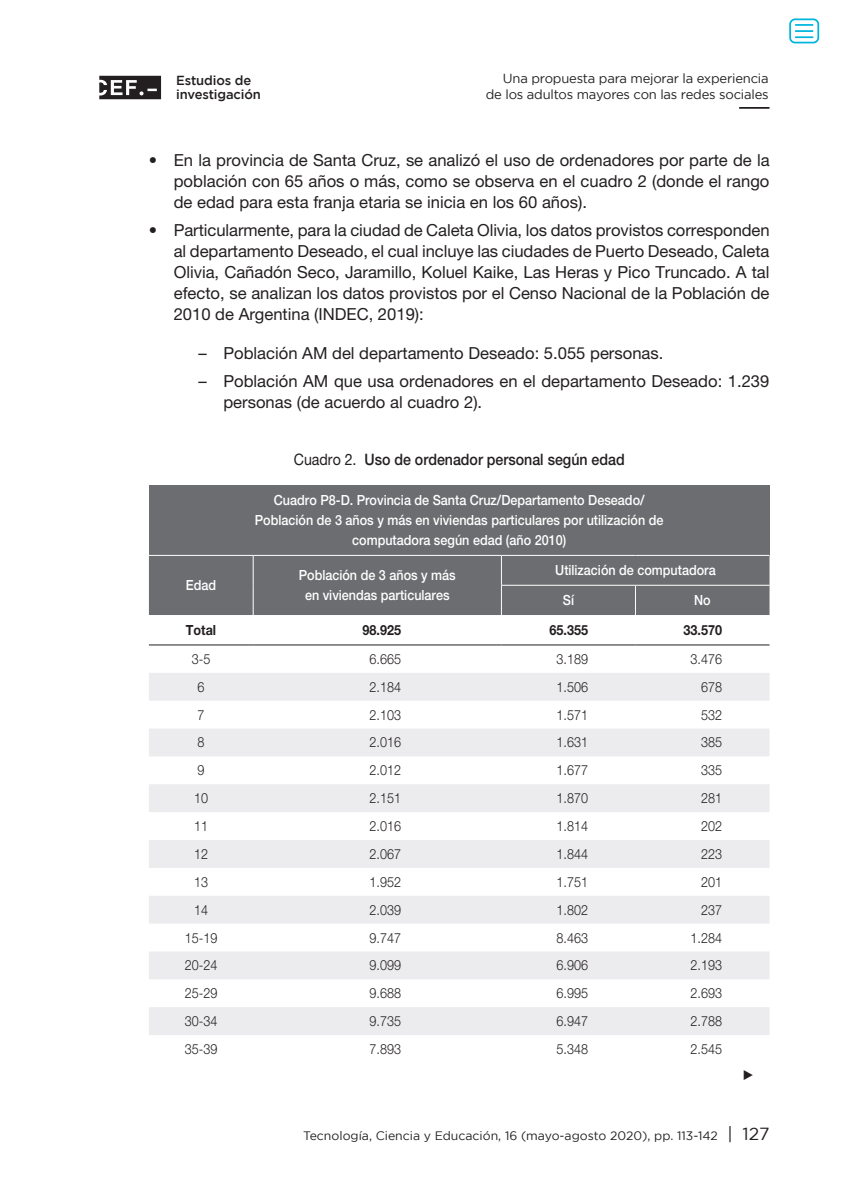
<style>
.page{position:relative;width:844px;height:1191px;background:#fff}
.page>*{position:absolute;margin:0;border:0;box-sizing:border-box;transform-origin:0 0}
.a___bolo__1__1_ª_cla{font:16.62px/21px "Helvetica Neue LT Std";color:#231f20;text-align:justify}
.a__bolo__1__2_ª_clas{font:16.62px/21px "Helvetica Neue LT Std";color:#231f20}
.Tablas_título{font:500 15.75px "Helvetica Neue LT Std";color:#231f20;scale:.9 1}
.Tablas_y_gráficos{font:300 14px "Helvetica Neue LT Std";color:#231f20;scale:.9 1}
.Cabeceras_tablas_y_g{font:500 14px/20.1px "Helvetica Neue LT Std";color:#fff;text-align:center;scale:.9 1}
.Tablas_y_gráficos-2{font:700 14px "Helvetica Neue LT Std";color:#231f20;scale:.9 1}
.Tablas_y_gráficos-3{font:14px "Times New Roman";color:#231f20;scale:.9 1}
.t1{font:13.12px/16.6px "Gotham";letter-spacing:-.015em;color:#231f20;text-align:right}
.t2{font:500 13.12px/14.2px "Gotham";letter-spacing:-.01em;color:#231f20}
.t3{font:12.25px "Gotham";color:#231f20}
.s1{font-weight:400}
.s2{font-size:17.5px}
</style>
<div class="page">
<svg style="left:99px;top:76px;width:62px;height:23px"></svg>
<hr style="left:739px;top:107px;width:30px;height:2px;background:#231f20">
<div style="left:149px;top:485px;width:620px;height:70px;background:#6c6d70"></div>
<svg style="left:149px;top:673px;width:620px;height:362px;fill:#ececee"></svg>
<div style="left:149px;top:555px;width:620px;height:60px;background:#6c6d70"></div>
<hr style="left:635px;top:555px;width:134px;height:1px;background:#fff">
<hr style="left:501px;top:585px;width:134px;height:1px;background:#fff">
<hr style="left:501px;top:585px;width:1px;height:30px;background:#fff">
<hr style="left:635px;top:585px;width:134px;height:1px;background:#fff">
<hr style="left:635px;top:585px;width:1px;height:30px;background:#fff">
<hr style="left:149px;top:644px;width:104px;height:1px;background:#231f20">
<hr style="left:253px;top:644px;width:248px;height:1px;background:#231f20">
<hr style="left:501px;top:644px;width:134px;height:1px;background:#231f20">
<hr style="left:635px;top:644px;width:134px;height:1px;background:#231f20">
<div style="left:789px;top:18px;width:30px;height:25px;border:2px solid #00b6de;border-radius:5px"></div>
<svg style="left:795px;top:24px;width:18px;height:14px"></svg>
<p class="t2" style="left:176px;top:73px;width:86px">Estudios de investigación</p>
<p class="t1" style="left:485px;top:69px;width:284px">Una propuesta para mejorar la experiencia de los adultos mayores con las redes sociales</p>
<p class="a___bolo__1__1_ª_cla" style="left:174px;top:149px;width:597px;text-indent:-25px">• En la provincia de Santa Cruz, se analizó el uso de ordenadores por parte de la población con 65 años o más, como se observa en el cuadro 2 (donde el rango de edad para esta franja etaria se inicia en los 60 años).</p>
<p class="a___bolo__1__1_ª_cla" style="left:174px;top:219px;width:597px;text-indent:-25px">• Particularmente, para la ciudad de Caleta Olivia, los datos provistos corresponden al departamento Deseado, el cual incluye las ciudades de Puerto Deseado, Caleta Olivia, Cañadón Seco, Jaramillo, Koluel Kaike, Las Heras y Pico Truncado. A tal efecto, se analizan los datos provistos por el Censo Nacional de la Población de 2010 de Argentina (INDEC, 2019):</p>
<p class="a__bolo__1__2_ª_clas" style="left:198px;top:342px;width:466px">– Población AM del departamento Deseado: 5.055 personas.</p>
<p class="a__bolo__1__2_ª_clas" style="left:223px;top:370px;width:547px;text-indent:-25px">– Población AM que usa ordenadores en el departamento Deseado: 1.239 personas (de acuerdo al cuadro 2).</p>
<p class="Tablas_título" style="left:294px;top:450px;width:369px"><span class="s1">Cuadro 2.</span> Uso de ordenador personal según edad</p>
<p class="Cabeceras_tablas_y_g" style="left:274px;top:490px;width:413px">Cuadro P8-D. Provincia de Santa Cruz/Departamento Deseado/</p>
<p class="Cabeceras_tablas_y_g" style="left:255px;top:510px;width:455px">Población de 3 años y más en viviendas particulares por utilización de computadora según edad (año 2010)</p>
<p class="Cabeceras_tablas_y_g" style="left:186px;top:575px;width:35px">Edad</p>
<p class="Cabeceras_tablas_y_g" style="left:299px;top:565px;width:176px">Población de 3 años y más en viviendas particulares</p>
<p class="Cabeceras_tablas_y_g" style="left:555px;top:560px;width:180px">Utilización de computadora</p>
<p class="Cabeceras_tablas_y_g" style="left:562px;top:590px;width:14px">Sí</p>
<p class="Cabeceras_tablas_y_g" style="left:694px;top:590px;width:20px">No</p>
<p class="Tablas_y_gráficos-2" style="left:186px;top:621px;width:35px">Total</p>
<p class="Tablas_y_gráficos-2" style="left:362px;top:621px;width:44px">98.925</p>
<p class="Tablas_y_gráficos-2" style="left:549px;top:621px;width:44px">65.355</p>
<p class="Tablas_y_gráficos-2" style="left:683px;top:621px;width:44px">33.570</p>
<p class="Tablas_y_gráficos" style="left:192px;top:650px;width:22px">3-5</p>
<p class="Tablas_y_gráficos" style="left:369px;top:650px;width:37px">6.665</p>
<p class="Tablas_y_gráficos" style="left:556px;top:650px;width:37px">3.189</p>
<p class="Tablas_y_gráficos" style="left:690px;top:650px;width:37px">3.476</p>
<p class="Tablas_y_gráficos" style="left:197px;top:678px;width:9px">6</p>
<p class="Tablas_y_gráficos" style="left:369px;top:678px;width:37px">2.184</p>
<p class="Tablas_y_gráficos" style="left:556px;top:678px;width:37px">1.506</p>
<p class="Tablas_y_gráficos" style="left:701px;top:678px;width:25px">678</p>
<p class="Tablas_y_gráficos" style="left:197px;top:706px;width:9px">7</p>
<p class="Tablas_y_gráficos" style="left:369px;top:706px;width:37px">2.103</p>
<p class="Tablas_y_gráficos" style="left:556px;top:706px;width:37px">1.571</p>
<p class="Tablas_y_gráficos" style="left:701px;top:706px;width:25px">532</p>
<p class="Tablas_y_gráficos" style="left:197px;top:734px;width:9px">8</p>
<p class="Tablas_y_gráficos" style="left:369px;top:734px;width:37px">2.016</p>
<p class="Tablas_y_gráficos" style="left:556px;top:734px;width:37px">1.631</p>
<p class="Tablas_y_gráficos" style="left:701px;top:734px;width:25px">385</p>
<p class="Tablas_y_gráficos" style="left:197px;top:762px;width:9px">9</p>
<p class="Tablas_y_gráficos" style="left:369px;top:762px;width:37px">2.012</p>
<p class="Tablas_y_gráficos" style="left:556px;top:762px;width:37px">1.677</p>
<p class="Tablas_y_gráficos" style="left:701px;top:762px;width:25px">335</p>
<p class="Tablas_y_gráficos" style="left:194px;top:789px;width:17px">10</p>
<p class="Tablas_y_gráficos" style="left:369px;top:789px;width:37px">2.151</p>
<p class="Tablas_y_gráficos" style="left:556px;top:789px;width:37px">1.870</p>
<p class="Tablas_y_gráficos" style="left:701px;top:789px;width:25px">281</p>
<p class="Tablas_y_gráficos" style="left:194px;top:817px;width:17px">11</p>
<p class="Tablas_y_gráficos" style="left:369px;top:817px;width:37px">2.016</p>
<p class="Tablas_y_gráficos" style="left:556px;top:817px;width:37px">1.814</p>
<p class="Tablas_y_gráficos" style="left:701px;top:817px;width:25px">202</p>
<p class="Tablas_y_gráficos" style="left:194px;top:845px;width:17px">12</p>
<p class="Tablas_y_gráficos" style="left:369px;top:845px;width:37px">2.067</p>
<p class="Tablas_y_gráficos" style="left:556px;top:845px;width:37px">1.844</p>
<p class="Tablas_y_gráficos" style="left:701px;top:845px;width:25px">223</p>
<p class="Tablas_y_gráficos" style="left:194px;top:873px;width:17px">13</p>
<p class="Tablas_y_gráficos" style="left:369px;top:873px;width:37px">1.952</p>
<p class="Tablas_y_gráficos" style="left:556px;top:873px;width:37px">1.751</p>
<p class="Tablas_y_gráficos" style="left:701px;top:873px;width:25px">201</p>
<p class="Tablas_y_gráficos" style="left:194px;top:901px;width:17px">14</p>
<p class="Tablas_y_gráficos" style="left:369px;top:901px;width:37px">2.039</p>
<p class="Tablas_y_gráficos" style="left:556px;top:901px;width:37px">1.802</p>
<p class="Tablas_y_gráficos" style="left:701px;top:901px;width:25px">237</p>
<p class="Tablas_y_gráficos" style="left:185px;top:929px;width:38px">15-19</p>
<p class="Tablas_y_gráficos" style="left:369px;top:929px;width:37px">9.747</p>
<p class="Tablas_y_gráficos" style="left:556px;top:929px;width:37px">8.463</p>
<p class="Tablas_y_gráficos" style="left:690px;top:929px;width:37px">1.284</p>
<p class="Tablas_y_gráficos" style="left:185px;top:957px;width:38px">20-24</p>
<p class="Tablas_y_gráficos" style="left:369px;top:957px;width:37px">9.099</p>
<p class="Tablas_y_gráficos" style="left:556px;top:957px;width:37px">6.906</p>
<p class="Tablas_y_gráficos" style="left:690px;top:957px;width:37px">2.193</p>
<p class="Tablas_y_gráficos" style="left:185px;top:984px;width:38px">25-29</p>
<p class="Tablas_y_gráficos" style="left:369px;top:984px;width:37px">9.688</p>
<p class="Tablas_y_gráficos" style="left:556px;top:984px;width:37px">6.995</p>
<p class="Tablas_y_gráficos" style="left:690px;top:984px;width:37px">2.693</p>
<p class="Tablas_y_gráficos" style="left:185px;top:1012px;width:38px">30-34</p>
<p class="Tablas_y_gráficos" style="left:369px;top:1012px;width:37px">9.735</p>
<p class="Tablas_y_gráficos" style="left:556px;top:1012px;width:37px">6.947</p>
<p class="Tablas_y_gráficos" style="left:690px;top:1012px;width:37px">2.788</p>
<p class="Tablas_y_gráficos" style="left:185px;top:1040px;width:38px">35-39</p>
<p class="Tablas_y_gráficos" style="left:369px;top:1040px;width:37px">7.893</p>
<p class="Tablas_y_gráficos" style="left:556px;top:1040px;width:37px">5.348</p>
<p class="Tablas_y_gráficos" style="left:690px;top:1040px;width:37px">2.545</p>
<p class="Tablas_y_gráficos-3" style="left:742px;top:1065px;width:15px">►</p>
<p class="t3" style="left:303px;top:1128px;width:467px">Tecnología, Ciencia y Educación, 16 (mayo-agosto 2020), pp. 113-142 <span class="s2">| 127</span></p>
</div>
